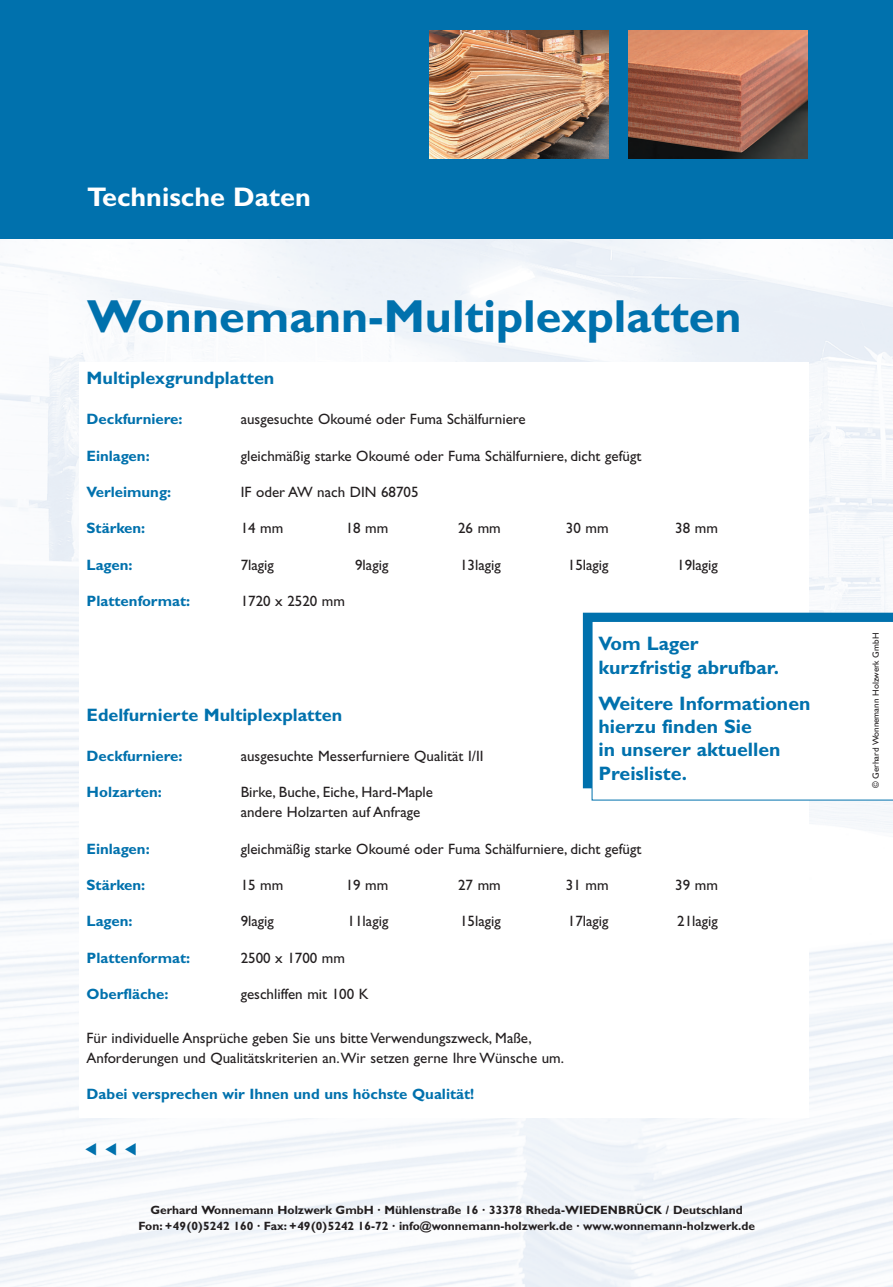
<style>
.page{position:relative;width:893px;height:1287px;background:#fff}
.page>*{position:absolute;margin:0;border:0;box-sizing:border-box;transform-origin:0 0}
.t1{font:700 46.5px "Gill Sans";color:#0071ad}
.t2{font:700 27px "Gill Sans";color:#fff}
.t3{font:700 19.5px/23.4px "Gill Sans";color:#0071ad}
.t4{font:700 18px "Gill Sans";color:#0071ad}
.t5{font:15px/20px "Gill Sans";color:#231f20}
.t6{font:700 15px "Gill Sans";color:#0071ad}
.t7{font:15px/19.8px "Zapf Dingbats";color:#0071ad;text-align:justify}
.t8{font:700 12px/16.5px "Gill Sans";color:#231f20;text-align:center}
.t9{font:9px "Gill Sans";color:#231f20}
</style>
<div class="page">
<img style="left:0;top:239px;width:892px;height:1048px">
<div style="left:0;top:1px;width:892px;height:238px;background:#0071ad"></div>
<div style="left:79px;top:362px;width:729px;height:756px;background:#fff"></div>
<div style="left:583px;top:613px;width:309px;height:175px;background:#0071ad"></div>
<svg style="left:591px;top:621px;width:301px;height:179px"></svg>
<img style="left:628px;top:31px;width:179px;height:127px">
<img style="left:430px;top:31px;width:178px;height:127px">
<h2 class="t2" style="left:87px;top:188px;width:225px">Technische Daten</h2>
<h1 class="t1" style="left:87px;top:300px;width:656px">Wonnemann-Multiplexplatten</h1>
<p class="t4" style="left:87px;top:372px;width:189px">Multiplexgrundplatten</p>
<p class="t6" style="left:87px;top:414px;width:97px">Deckfurniere:</p>
<p class="t5" style="left:241px;top:411px;width:286px">ausgesuchte Okoumé oder Fuma Schälfurniere</p>
<p class="t6" style="left:87px;top:450px;width:65px">Einlagen:</p>
<p class="t5" style="left:241px;top:447px;width:402px">gleichmäßig starke Okoumé oder Fuma Schälfurniere, dicht gefügt</p>
<p class="t6" style="left:87px;top:487px;width:86px">Verleimung:</p>
<p class="t5" style="left:241px;top:484px;width:179px">IF oder AW nach DIN 68705</p>
<p class="t6" style="left:87px;top:523px;width:60px">Stärken:</p>
<p class="t5" style="left:241px;top:520px;width:44px">14 mm</p>
<p class="t5" style="left:345px;top:520px;width:44px">18 mm</p>
<p class="t5" style="left:458px;top:520px;width:44px">26 mm</p>
<p class="t5" style="left:566px;top:520px;width:44px">30 mm</p>
<p class="t5" style="left:675px;top:520px;width:44px">38 mm</p>
<p class="t6" style="left:87px;top:559px;width:47px">Lagen:</p>
<p class="t5" style="left:241px;top:556px;width:35px">7lagig</p>
<p class="t5" style="left:355px;top:556px;width:35px">9lagig</p>
<p class="t5" style="left:460px;top:556px;width:42px">13lagig</p>
<p class="t5" style="left:568px;top:556px;width:42px">15lagig</p>
<p class="t5" style="left:677px;top:556px;width:42px">19lagig</p>
<p class="t6" style="left:87px;top:596px;width:105px">Plattenformat:</p>
<p class="t5" style="left:241px;top:593px;width:106px">1720 x 2520 mm</p>
<h3 class="t3" style="left:598px;top:634px;width:182px">Vom Lager kurzfristig abrufbar.</h3>
<h3 class="t3" style="left:598px;top:694px;width:213px">Weitere Informationen hierzu finden Sie<br>in unserer aktuellen<br>Preisliste.</h3>
<p class="t4" style="left:87px;top:709px;width:257px">Edelfurnierte Multiplexplatten</p>
<p class="t6" style="left:87px;top:751px;width:97px">Deckfurniere:</p>
<p class="t5" style="left:241px;top:748px;width:244px">ausgesuchte Messerfurniere Qualität I/II</p>
<p class="t6" style="left:87px;top:787px;width:77px">Holzarten:</p>
<p class="t5" style="left:241px;top:784px;width:194px">Birke, Buche, Eiche, Hard-Maple andere Holzarten auf Anfrage</p>
<p class="t6" style="left:87px;top:843px;width:65px">Einlagen:</p>
<p class="t5" style="left:241px;top:840px;width:402px">gleichmäßig starke Okoumé oder Fuma Schälfurniere, dicht gefügt</p>
<p class="t6" style="left:87px;top:880px;width:60px">Stärken:</p>
<p class="t5" style="left:241px;top:877px;width:44px">15 mm</p>
<p class="t5" style="left:346px;top:877px;width:44px">19 mm</p>
<p class="t5" style="left:458px;top:877px;width:44px">27 mm</p>
<p class="t5" style="left:566px;top:877px;width:44px">31 mm</p>
<p class="t5" style="left:675px;top:877px;width:44px">39 mm</p>
<p class="t6" style="left:87px;top:916px;width:47px">Lagen:</p>
<p class="t5" style="left:241px;top:913px;width:35px">9lagig</p>
<p class="t5" style="left:347px;top:913px;width:42px">11lagig</p>
<p class="t5" style="left:460px;top:913px;width:42px">15lagig</p>
<p class="t5" style="left:568px;top:913px;width:42px">17lagig</p>
<p class="t5" style="left:677px;top:913px;width:42px">21lagig</p>
<p class="t6" style="left:87px;top:953px;width:105px">Plattenformat:</p>
<p class="t5" style="left:241px;top:949px;width:106px">2500 x 1700 mm</p>
<p class="t6" style="left:87px;top:989px;width:84px">Oberfläche:</p>
<p class="t5" style="left:241px;top:986px;width:129px">geschliffen mit 100 K</p>
<p class="t5" style="left:87px;top:1030px;width:479px">Für individuelle Ansprüche geben Sie uns bitte Verwendungszweck, Maße,<br>Anforderungen und Qualitätskriterien an.Wir setzen gerne Ihre Wünsche um.</p>
<p class="t6" style="left:87px;top:1089px;width:389px">Dabei versprechen wir Ihnen und uns höchste Qualität!</p>
<p class="t7" style="left:81px;top:1156px;width:15px;rotate:-90deg">▲ ▲ ▲</p>
<p class="t8" style="left:138px;top:1203px;width:618px">Gerhard Wonnemann Holzwerk GmbH · Mühlenstraße 16 · 33378 Rheda-WIEDENBRÜCK / Deutschland<br>Fon: +49(0)5242 160 · Fax: +49(0)5242 16-72 · info@wonnemann-holzwerk.de · www.wonnemann-holzwerk.de</p>
<p class="t9" style="left:872px;top:788px;width:157px;rotate:-90deg">© Gerhard Wonnemann Holzwerk GmbH</p>
</div>
